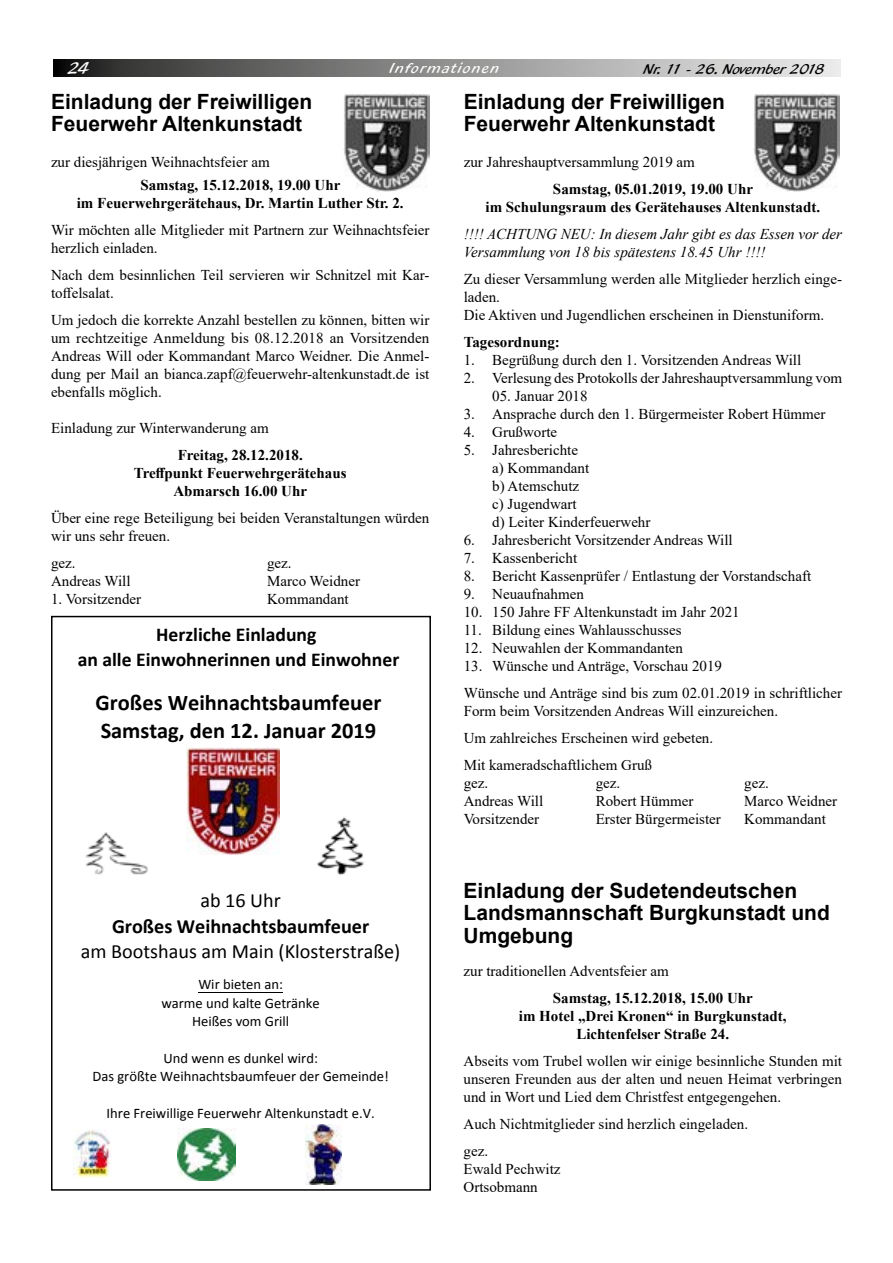
<style>
.page{position:relative;width:893px;height:1263px;background:#fff}
.page>*{position:absolute;margin:0;border:0;box-sizing:border-box;transform-origin:0 0}
.t1{font:700 22.5px "Calibri";color:#000}
.t2{font:700 21px/22.5px "Arial";color:#000}
.t3{font:20.25px "Calibri";color:#000}
.t4{font:700 20.25px "Calibri";color:#000}
.t5{font:700 19.65px "Calibri";color:#000}
.t6{font:18px "Blacklight D";color:#fff}
.t7{font:15px/18px "Times New Roman";color:#000}
.t8{font:700 15px/18px "Times New Roman";color:#000;text-align:center}
.t9{font:italic 15px/18px "Times New Roman";color:#000}
.t10{font:15px "Blacklight D";color:#000}
.t11{font:15px "Blacklight D";letter-spacing:.095em;color:#fff}
.t12{font:14.55px/18.3px "Calibri";color:#000;text-align:center}
</style>
<div class="page">
<svg style="left:53px;top:59px;width:788px;height:18px;background:#8c8c8b"></svg>
<img style="left:317px;top:817px;width:47px;height:58px">
<img style="left:186px;top:747px;width:94px;height:108px">
<img style="left:85px;top:832px;width:63px;height:43px">
<img style="left:177px;top:1128px;width:59px;height:52px">
<img style="left:306px;top:1125px;width:35px;height:59px">
<img style="left:74px;top:1129px;width:36px;height:48px">
<hr style="left:199px;top:992px;width:84px;height:1px;background:#000">
<div style="left:51px;top:616px;width:380px;height:575px;border:2px solid #000"></div>
<img style="left:344px;top:94px;width:85px;height:98px">
<img style="left:754px;top:94px;width:86px;height:98px">
<p class="t6" style="left:68px;top:57px;width:23px">24</p>
<p class="t11" style="left:390px;top:59px;width:111px">Informationen</p>
<p class="t10" style="left:644px;top:60px;width:183px">Nr. 11 - 26. November 2018</p>
<h2 class="t2" style="left:51px;top:90px;width:263px">Einladung der Freiwilligen<br>Feuerwehr Altenkunstadt</h2>
<p class="t7" style="left:51px;top:153px;width:220px">zur diesjährigen Weihnachtsfeier am</p>
<p class="t8" style="left:77px;top:175px;width:328px">Samstag, 15.12.2018, 19.00 Uhr<br>im Feuerwehrgerätehaus, Dr. Martin Luther Str. 2.</p>
<p class="t7" style="left:51px;top:220px;width:380px">Wir möchten alle Mitglieder mit Partnern zur Weihnachtsfeier herzlich einladen.</p>
<p class="t7" style="left:51px;top:265px;width:380px">Nach dem besinnlichen Teil servieren wir Schnitzel mit Kar&shy;toffelsalat.</p>
<p class="t7" style="left:51px;top:310px;width:380px;text-align:justify">Um jedoch die korrekte Anzahl bestellen zu können, bitten wir um rechtzeitige Anmeldung bis 08.12.2018 an Vorsitzenden Andreas Will oder Kommandant Marco Weidner. Die Anmel&shy;dung per Mail an bianca.zapf@feuerwehr-altenkunstadt.de ist ebenfalls möglich.</p>
<p class="t7" style="left:51px;top:418px;width:219px">Einladung zur Winterwanderung am</p>
<p class="t8" style="left:134px;top:445px;width:214px">Freitag, 28.12.2018.<br>Treffpunkt Feuerwehrgerätehaus<br>Abmarsch 16.00 Uhr</p>
<p class="t7" style="left:51px;top:508px;width:380px">Über eine rege Beteiligung bei beiden Veranstaltungen würden wir uns sehr freuen.</p>
<p class="t7" style="left:51px;top:553px;width:26px">gez.</p>
<p class="t7" style="left:267px;top:553px;width:26px">gez.</p>
<p class="t7" style="left:51px;top:571px;width:81px">Andreas Will</p>
<p class="t7" style="left:267px;top:571px;width:95px">Marco Weidner</p>
<p class="t7" style="left:51px;top:589px;width:92px">1. Vorsitzender</p>
<p class="t7" style="left:267px;top:589px;width:83px">Kommandant</p>
<h3 class="t5" style="left:156px;top:622px;width:162px">Herzliche Einladung</h3>
<h3 class="t5" style="left:78px;top:647px;width:323px">an alle Einwohnerinnen und Einwohner</h3>
<h1 class="t1" style="left:96px;top:688px;width:287px">Großes Weihnachtsbaumfeuer</h1>
<h1 class="t1" style="left:101px;top:716px;width:277px">Samstag, den 12. Januar 2019</h1>
<h3 class="t3" style="left:200px;top:888px;width:82px">ab 16 Uhr</h3>
<h3 class="t4" style="left:112px;top:913px;width:259px">Großes Weihnachtsbaumfeuer</h3>
<h3 class="t3" style="left:81px;top:938px;width:321px">am Bootshaus am Main (Klosterstraße)</h3>
<p class="t12" style="left:161px;top:975px;width:160px">Wir bieten an:<br>warme und kalte Getränke<br>Heißes vom Grill</p>
<p class="t12" style="left:92px;top:1049px;width:298px">Und wenn es dunkel wird:<br>Das größte Weihnachtsbaumfeuer der Gemeinde!</p>
<p class="t12" style="left:107px;top:1104px;width:270px">Ihre Freiwillige Feuerwehr Altenkunstadt e.V.</p>
<h2 class="t2" style="left:464px;top:90px;width:263px">Einladung der Freiwilligen<br>Feuerwehr Altenkunstadt</h2>
<p class="t7" style="left:464px;top:153px;width:233px">zur Jahreshauptversammlung 2019 am</p>
<p class="t8" style="left:485px;top:180px;width:336px">Samstag, 05.01.2019, 19.00 Uhr<br>im Schulungsraum des Gerätehauses Altenkunstadt.</p>
<p class="t9" style="left:464px;top:225px;width:380px">!!!! ACHTUNG NEU: In diesem Jahr gibt es das Essen vor der<br>Versammlung von 18 bis spätestens 18.45 Uhr !!!!</p>
<p class="t7" style="left:464px;top:270px;width:380px">Zu dieser Versammlung werden alle Mitglieder herzlich einge&shy;laden.<br>Die Aktiven und Jugendlichen erscheinen in Dienstuniform.</p>
<p class="t8" style="left:464px;top:333px;width:98px">Tagesordnung:</p>
<p class="t7" style="left:464px;top:351px;width:339px">1. Begrüßung durch den 1. Vorsitzenden Andreas Will</p>
<p class="t7" style="left:464px;top:369px;width:380px">2. Verlesung des Protokolls der Jahreshauptversammlung vom</p>
<p class="t7" style="left:492px;top:387px;width:97px">05. Januar 2018</p>
<p class="t7" style="left:464px;top:405px;width:363px">3. Ansprache durch den 1. Bürgermeister Robert Hümmer</p>
<p class="t7" style="left:464px;top:423px;width:95px">4. Grußworte</p>
<p class="t7" style="left:492px;top:441px;width:160px;text-indent:-28px">5. Jahresberichte<br>a) Kommandant<br>b) Atemschutz<br>c) Jugendwart<br>d) Leiter Kinderfeuerwehr</p>
<p class="t7" style="left:464px;top:531px;width:271px">6. Jahresbericht Vorsitzender Andreas Will</p>
<p class="t7" style="left:464px;top:549px;width:115px">7. Kassenbericht</p>
<p class="t7" style="left:464px;top:567px;width:349px">8. Bericht Kassenprüfer / Entlastung der Vorstandschaft</p>
<p class="t7" style="left:464px;top:585px;width:122px">9. Neuaufnahmen</p>
<p class="t7" style="left:464px;top:603px;width:277px">10. 150 Jahre FF Altenkunstadt im Jahr 2021</p>
<p class="t7" style="left:464px;top:621px;width:219px">11. Bildung eines Wahlausschusses</p>
<p class="t7" style="left:464px;top:639px;width:221px">12. Neuwahlen der Kommandanten</p>
<p class="t7" style="left:464px;top:652px;width:380px;line-height:27px">13. Wünsche und Anträge, Vorschau 2019<br>Wünsche und Anträge sind bis zum 02.01.2019 in schriftlicher</p>
<p class="t7" style="left:464px;top:697px;width:316px;line-height:27px">Form beim Vorsitzenden Andreas Will einzureichen.<br>Um zahlreiches Erscheinen wird gebeten.<br>Mit kameradschaftlichem Gruß</p>
<p class="t7" style="left:464px;top:774px;width:26px">gez.</p>
<p class="t7" style="left:596px;top:774px;width:26px">gez.</p>
<p class="t7" style="left:744px;top:774px;width:26px">gez.</p>
<p class="t7" style="left:464px;top:792px;width:81px">Andreas Will</p>
<p class="t7" style="left:596px;top:792px;width:99px">Robert Hümmer</p>
<p class="t7" style="left:744px;top:792px;width:95px">Marco Weidner</p>
<p class="t7" style="left:464px;top:810px;width:77px">Vorsitzender</p>
<p class="t7" style="left:596px;top:810px;width:127px">Erster Bürgermeister</p>
<p class="t7" style="left:744px;top:810px;width:83px">Kommandant</p>
<h2 class="t2" style="left:463px;top:879px;width:368px">Einladung der Sudetendeutschen<br>Landsmannschaft Burgkunstadt und<br>Umgebung</h2>
<p class="t7" style="left:463px;top:961px;width:207px">zur traditionellen Adventsfeier am</p>
<p class="t8" style="left:519px;top:988px;width:269px">Samstag, 15.12.2018, 15.00 Uhr<br>im Hotel „Drei Kronen“ in Burgkunstadt,<br>Lichtenfelser Straße 24.</p>
<p class="t7" style="left:463px;top:1051px;width:380px;text-align:justify">Abseits vom Trubel wollen wir einige besinnliche Stunden mit unseren Freunden aus der alten und neuen Heimat verbringen und in Wort und Lied dem Christfest entgegengehen.</p>
<p class="t7" style="left:463px;top:1110px;width:286px;line-height:27px">Auch Nichtmitglieder sind herzlich eingeladen. gez.</p>
<p class="t7" style="left:463px;top:1159px;width:99px">Ewald Pechwitz<br>Ortsobmann</p>
</div>
